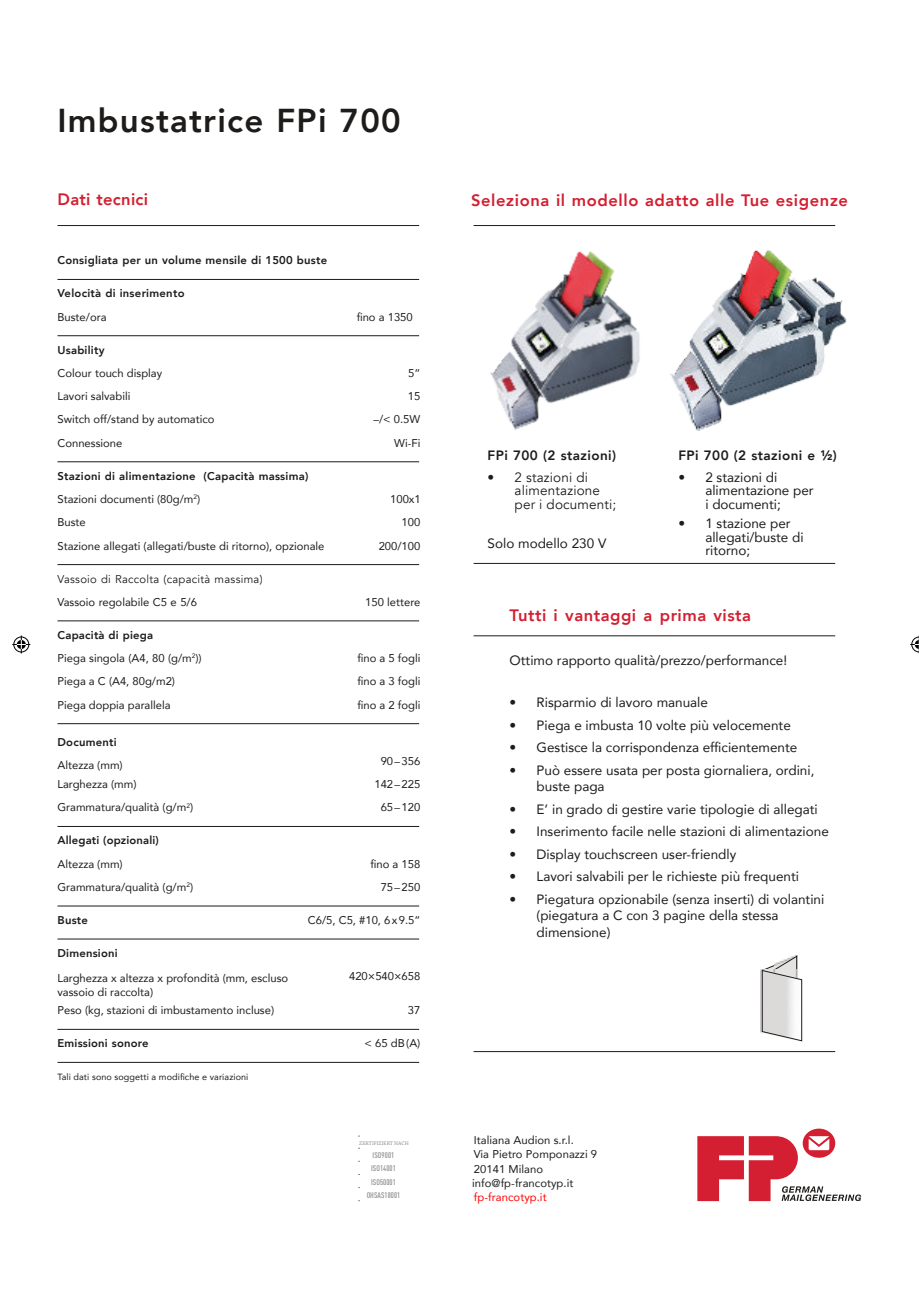
<style>
.page{position:relative;width:919px;height:1289px;background:#fff}
.page>*{position:absolute;margin:0;border:0;box-sizing:border-box;transform-origin:0 0}
.t1{font:800 33px "Avenir";letter-spacing:.04em;color:#1e1c1a}
.t2{font:800 16.5px "Avenir";letter-spacing:.04em;color:#d31f31}
.t3{font:800 16.5px "Avenir";letter-spacing:.02em;color:#d31f31}
.t4{font:13.5px/13.5px "Avenir";color:#1e1c1a}
.t5{font:13.5px/13.5px "Avenir";letter-spacing:.01em;color:#1e1c1a}
.t6{font:800 13.5px "Avenir";letter-spacing:.03em;color:#1e1c1a}
.t7{font:11.25px/14.2px "Avenir";color:#1e1c1a}
.t8{font:800 11.25px/23.2px "Avenir";letter-spacing:.02em;color:#1e1c1a}
.t9{font:11.25px "Avenir";letter-spacing:.025em;color:#1e1c1a}
.t10{font:11.25px "Avenir";letter-spacing:.005em;color:#f00}
.t11{font:9px "Avenir";letter-spacing:.01em;color:#1e1c1a}
.t12{font:500 condensed 8.1px/13px "DINOT";letter-spacing:.01em;color:#898786;text-align:center}
.t13{font:5.55px "Chaparral Pro";color:#898786}
.s1{font-weight:400}
.s2{font-weight:800}
</style>
<div class="page">
<img style="left:760px;top:969px;width:1px;height:64px">
<svg style="left:761px;top:955px;width:41px;height:86px"></svg>
<hr style="left:358px;top:1135px;width:51px;height:1px;background:#898786">
<hr style="left:358px;top:1147px;width:51px;height:1px;background:#898786">
<hr style="left:358px;top:1160px;width:51px;height:1px;background:#898786">
<hr style="left:358px;top:1174px;width:51px;height:1px;background:#898786">
<hr style="left:358px;top:1187px;width:51px;height:1px;background:#898786">
<hr style="left:358px;top:1200px;width:51px;height:1px;background:#898786">
<svg style="left:697px;top:1128px;width:164px;height:73px"></svg>
<div style="left:360px;top:1129px;width:77px;height:78px;background:#fff"></div>
<hr style="left:473px;top:225px;width:362px;height:1px;background:#1e1c1a">
<hr style="left:473px;top:635px;width:362px;height:1px;background:#1e1c1a">
<hr style="left:473px;top:563px;width:362px;height:1px;background:#1e1c1a">
<hr style="left:473px;top:1051px;width:362px;height:1px;background:#1e1c1a">
<svg style="left:910px;top:635px;width:9px;height:18px"></svg>
<img style="left:490px;top:251px;width:150px;height:179px">
<img style="left:670px;top:249px;width:177px;height:182px">
<hr style="left:57px;top:279px;width:362px;height:1px;background:#1e1c1a">
<hr style="left:57px;top:335px;width:362px;height:1px;background:#1e1c1a">
<hr style="left:57px;top:461px;width:362px;height:1px;background:#1e1c1a">
<hr style="left:57px;top:564px;width:362px;height:1px;background:#1e1c1a">
<hr style="left:57px;top:620px;width:362px;height:1px;background:#1e1c1a">
<hr style="left:57px;top:723px;width:362px;height:1px;background:#1e1c1a">
<hr style="left:57px;top:826px;width:362px;height:1px;background:#1e1c1a">
<hr style="left:57px;top:905px;width:362px;height:1px;background:#1e1c1a">
<hr style="left:57px;top:938px;width:362px;height:1px;background:#1e1c1a">
<hr style="left:57px;top:1029px;width:362px;height:1px;background:#1e1c1a">
<hr style="left:57px;top:1062px;width:362px;height:1px;background:#1e1c1a">
<hr style="left:57px;top:225px;width:362px;height:1px;background:#1e1c1a">
<svg style="left:12px;top:635px;width:18px;height:18px"></svg>
<h1 class="t1" style="left:57px;top:99px;width:345px">Imbustatrice FPi 700</h1>
<h2 class="t3" style="left:57px;top:188px;width:92px">Dati tecnici</h2>
<h2 class="t2" style="left:471px;top:190px;width:378px">Seleziona il modello adatto alle Tue esigenze</h2>
<p class="t8" style="left:57px;top:249px;width:271px">Consigliata per un volume mensile di 1500 buste</p>
<p class="t8" style="left:57px;top:282px;width:128px">Velocità di inserimento</p>
<p class="t7" style="left:57px;top:310px;width:51px">Buste/ora</p>
<p class="t7" style="left:356px;top:310px;width:58px">fino a 1350</p>
<p class="t8" style="left:57px;top:338px;width:49px">Usability</p>
<p class="t7" style="left:57px;top:366px;width:106px">Colour touch display</p>
<p class="t7" style="left:408px;top:366px;width:14px">5“</p>
<p class="t7" style="left:57px;top:389px;width:74px">Lavori salvabili</p>
<p class="t7" style="left:408px;top:389px;width:14px">15</p>
<p class="t7" style="left:57px;top:412px;width:159px">Switch off/stand by automatico</p>
<p class="t7" style="left:373px;top:412px;width:48px">–/&lt; 0.5W</p>
<p class="t7" style="left:57px;top:436px;width:66px">Connessione</p>
<p class="t7" style="left:394px;top:436px;width:28px">Wi-Fi</p>
<p class="t8" style="left:57px;top:464px;width:252px">Stazioni di alimentazione (Capacità massima)<br><span class="s1">Stazioni documenti (80g/m</span><sup>2</sup><span class="s1">)</span></p>
<p class="t7" style="left:390px;top:492px;width:32px">100x1</p>
<p class="t7" style="left:57px;top:515px;width:30px">Buste</p>
<p class="t7" style="left:401px;top:515px;width:20px">100</p>
<p class="t7" style="left:57px;top:538px;width:268px">Stazione allegati (allegati/buste di ritorno), opzionale</p>
<p class="t7" style="left:378px;top:538px;width:43px">200/100</p>
<p class="t9" style="left:57px;top:571px;width:207px">Vassoio di Raccolta (capacità massima)</p>
<p class="t7" style="left:57px;top:595px;width:141px">Vassoio regolabile C5 e 5/6</p>
<p class="t7" style="left:365px;top:595px;width:57px">150 lettere</p>
<p class="t7" style="left:57px;top:623px;width:146px;line-height:23.2px"><span class="s2">Capacità di piega<br></span>Piega singola (A4, 80 (g/m<sup>2</sup>))</p>
<p class="t7" style="left:357px;top:651px;width:64px">fino a 5 fogli</p>
<p class="t7" style="left:57px;top:674px;width:119px">Piega a C (A4, 80g/m2)</p>
<p class="t7" style="left:357px;top:674px;width:64px">fino a 3 fogli</p>
<p class="t7" style="left:57px;top:697px;width:115px">Piega doppia parallela</p>
<p class="t7" style="left:357px;top:697px;width:64px">fino a 2 fogli</p>
<p class="t8" style="left:57px;top:730px;width:61px">Documenti</p>
<p class="t7" style="left:57px;top:758px;width:67px">Altezza (mm)</p>
<p class="t7" style="left:380px;top:754px;width:41px">90 –356</p>
<p class="t7" style="left:57px;top:777px;width:80px">Larghezza (mm)</p>
<p class="t7" style="left:374px;top:777px;width:47px">142 –225</p>
<p class="t7" style="left:57px;top:800px;width:137px">Grammatura/qualità (g/m<sup>2</sup>)</p>
<p class="t7" style="left:380px;top:800px;width:41px">65 –120</p>
<p class="t8" style="left:57px;top:829px;width:103px">Allegati (opzionali)</p>
<p class="t7" style="left:57px;top:856px;width:67px">Altezza (mm)</p>
<p class="t7" style="left:370px;top:856px;width:51px">fino a 158</p>
<p class="t7" style="left:57px;top:880px;width:137px">Grammatura/qualità (g/m<sup>2</sup>)</p>
<p class="t7" style="left:380px;top:880px;width:41px">75 –250</p>
<p class="t8" style="left:57px;top:908px;width:32px">Buste</p>
<p class="t7" style="left:308px;top:913px;width:114px">C6/5, C5, #10, 6 x9.5“</p>
<p class="t8" style="left:57px;top:941px;width:62px">Dimensioni</p>
<p class="t7" style="left:57px;top:971px;width:232px;line-height:13.5px">Larghezza x altezza x profondità (mm, escluso vassoio di raccolta)</p>
<p class="t7" style="left:349px;top:969px;width:73px">420×540×658</p>
<p class="t7" style="left:57px;top:1003px;width:218px">Peso (kg, stazioni di imbustamento incluse)</p>
<p class="t7" style="left:408px;top:1003px;width:14px">37</p>
<p class="t8" style="left:57px;top:1031px;width:93px">Emissioni sonore</p>
<p class="t7" style="left:364px;top:1036px;width:57px">&lt; 65 dB(A)</p>
<p class="t11" style="left:57px;top:1071px;width:192px">Tali dati sono soggetti a modifiche e variazioni</p>
<p class="t13" style="left:359px;top:1141px;width:51px">ZERTIFIZIERT NACH</p>
<p class="t12" style="left:366px;top:1149px;width:35px">ISO9001<br>ISO14001<br>ISO50001<br>OHSAS18001</p>
<p class="t6" style="left:487px;top:446px;width:130px">FPi 700 (2 stazioni)</p>
<p class="t5" style="left:514px;top:470px;width:103px;text-indent:-27px">• 2 stazioni di alimentazione per i documenti;</p>
<p class="t4" style="left:487px;top:536px;width:120px">Solo modello 230 V</p>
<p class="t6" style="left:678px;top:446px;width:160px">FPi 700 (2 stazioni e ½)</p>
<p class="t4" style="left:705px;top:470px;width:110px;text-indent:-27px">• 2 stazioni di alimentazione per i documenti;</p>
<p class="t4" style="left:705px;top:517px;width:100px;text-indent:-27px">• 1 stazione per allegati/buste di ritorno;</p>
<h2 class="t2" style="left:509px;top:605px;width:243px">Tutti i vantaggi a prima vista</h2>
<p class="t4" style="left:509px;top:653px;width:279px">Ottimo rapporto qualità/prezzo/performance!</p>
<p class="t4" style="left:509px;top:695px;width:200px">• Risparmio di lavoro manuale</p>
<p class="t4" style="left:509px;top:718px;width:283px">• Piega e imbusta 10 volte più velocemente</p>
<p class="t4" style="left:509px;top:740px;width:289px">• Gestisce la corrispondenza efficientemente</p>
<p class="t4" style="left:536px;top:761px;width:279px;line-height:16.5px;text-indent:-27px">• Può essere usata per posta giornaliera, ordini, buste paga</p>
<p class="t4" style="left:509px;top:802px;width:310px">• E’ in grado di gestire varie tipologie di allegati</p>
<p class="t4" style="left:509px;top:824px;width:321px">• Inserimento facile nelle stazioni di alimentazione</p>
<p class="t4" style="left:509px;top:847px;width:228px">• Display touchscreen user-friendly</p>
<p class="t4" style="left:509px;top:869px;width:291px">• Lavori salvabili per le richieste più frequenti</p>
<p class="t4" style="left:536px;top:890px;width:289px;line-height:16.5px;text-indent:-27px">• Piegatura opzionabile (senza inserti) di volantini (piegatura a C con 3 pagine della stessa dimensione)</p>
<p class="t7" style="left:472px;top:1133px;width:126px">Italiana Audion s.r.l.<br>Via Pietro Pomponazzi 9<br>20141 Milano info@fp-francotyp.it</p>
<p class="t10" style="left:474px;top:1189px;width:74px">fp-francotyp.it</p>
</div>
